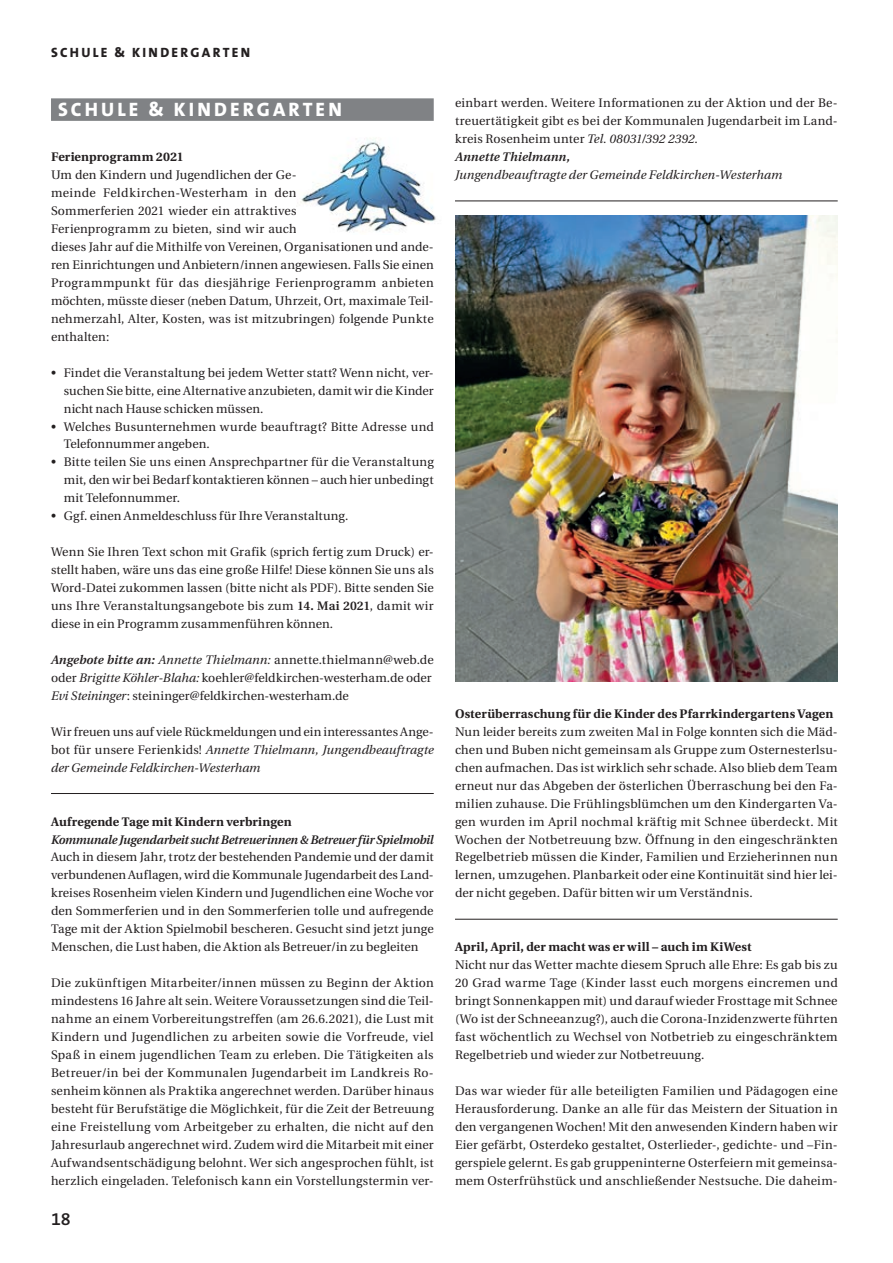
<style>
.page{position:relative;width:893px;height:1263px;background:#fff}
.page>*{position:absolute;margin:0;border:0;box-sizing:border-box;transform-origin:0 0}
.t1{font:800 19.5px "The Sans B W8";letter-spacing:.16em;color:#fff}
.t2{font:600 18px "The Sans B W6";color:#231f20}
.t3{font:800 13.5px "The Sans B W8";letter-spacing:.17em;color:#231f20}
.t4{font:12.3px/18px "Utopia";letter-spacing:.01em;color:#231f20;text-align:justify}
.t5{font:700 12.3px "Utopia";letter-spacing:.01em;color:#231f20}
.t6{font:italic 600 12.3px "Utopia";letter-spacing:-.015em;color:#231f20}
.t7{font:italic 12.3px "Utopia";letter-spacing:.01em;color:#231f20}
.s1{font-weight:600}
.s2{font-weight:600;font-style:italic}
.s3{font-style:italic}
</style>
<div class="page">
<div style="left:51px;top:98px;width:383px;height:23px;background:#808285"></div>
<hr style="left:51px;top:793px;width:383px;height:1px;background:#231f20">
<hr style="left:455px;top:201px;width:383px;height:1px;background:#231f20">
<hr style="left:455px;top:919px;width:383px;height:1px;background:#231f20">
<img style="left:300px;top:138px;width:136px;height:95px">
<img style="left:455px;top:215px;width:383px;height:467px">
<p class="t3" style="left:51px;top:44px;width:200px">SCHULE &amp; KINDERGARTEN</p>
<h1 class="t1" style="left:58px;top:97px;width:285px">SCHULE &amp; KINDERGARTEN</h1>
<p class="t5" style="left:51px;top:150px;width:134px">Ferienprogramm 2021</p>
<p class="t4" style="left:51px;top:166px;width:384px;text-align:left">Um den Kindern und Jugendlichen der Ge-<br>meinde Feldkirchen-Westerham in den<br>Sommerferien 2021 wieder ein attraktives<br>Ferienprogramm zu bieten, sind wir auch<br>dieses Jahr auf die Mithilfe von Vereinen, Organisationen und ande&shy;ren Einrichtungen und Anbietern/innen angewiesen. Falls Sie einen Programmpunkt für das diesjährige Ferienprogramm anbieten möchten, müsste dieser (neben Datum, Uhrzeit, Ort, maximale Teil&shy;nehmerzahl, Alter, Kosten, was ist mitzubringen) folgende Punkte enthalten:</p>
<p class="t4" style="left:64px;top:364px;width:371px;text-indent:-13px">• Findet die Veranstaltung bei jedem Wetter statt? Wenn nicht, ver&shy;suchen Sie bitte, eine Alternative anzubieten, damit wir die Kinder nicht nach Hause schicken müssen.</p>
<p class="t4" style="left:64px;top:418px;width:371px;text-indent:-13px">• Welches Busunternehmen wurde beauftragt? Bitte Adresse und<br>Telefonnummer angeben.</p>
<p class="t4" style="left:64px;top:453px;width:371px;text-indent:-13px">• Bitte teilen Sie uns einen Ansprechpartner für die Veranstaltung mit, den wir bei Bedarf kontaktieren können – auch hier unbedingt mit Telefonnummer.</p>
<p class="t4" style="left:51px;top:507px;width:299px">• Ggf. einen Anmeldeschluss für Ihre Veranstaltung.</p>
<p class="t4" style="left:51px;top:543px;width:384px">Wenn Sie Ihren Text schon mit Grafik (sprich fertig zum Druck) er&shy;stellt haben, wäre uns das eine große Hilfe! Diese können Sie uns als Word-Datei zukommen lassen (bitte nicht als PDF). Bitte senden Sie uns Ihre Veranstaltungsangebote bis zum <span class="s1">14. Mai 2021</span>, damit wir diese in ein Programm zusammenführen können.</p>
<p class="t4" style="left:51px;top:651px;width:384px;text-align:left"><span class="s2">Angebote bitte an:</span> <span class="s3">Annette Thielmann:</span> annette.thielmann@web.de oder <span class="s3">Brigitte Köhler-Blaha:</span> koehler@feldkirchen-westerham.de oder<br><span class="s3">Evi Steininger</span>: steininger@feldkirchen-westerham.de</p>
<p class="t4" style="left:51px;top:723px;width:384px">Wir freuen uns auf viele Rückmeldungen und ein interessantes Ange&shy;bot für unsere Ferienkids! <span class="s3">Annette Thielmann, Jungendbeauftragte der Gemeinde Feldkirchen-Westerham</span></p>
<p class="t5" style="left:51px;top:814px;width:242px">Aufregende Tage mit Kindern verbringen</p>
<p class="t6" style="left:51px;top:832px;width:384px">Kommunale Jugendarbeit sucht Betreuerinnen &amp; Betreuer für Spielmobil</p>
<p class="t4" style="left:51px;top:848px;width:384px">Auch in diesem Jahr, trotz der bestehenden Pandemie und der damit verbundenen Auflagen, wird die Kommunale Jugendarbeit des Land&shy;kreises Rosenheim vielen Kindern und Jugendlichen eine Woche vor den Sommerferien und in den Sommerferien tolle und aufregende Tage mit der Aktion Spielmobil bescheren. Gesucht sind jetzt junge Menschen, die Lust haben, die Aktion als Betreuer/in zu begleiten</p>
<p class="t4" style="left:51px;top:974px;width:384px">Die zukünftigen Mitarbeiter/innen müssen zu Beginn der Aktion mindestens 16 Jahre alt sein. Weitere Voraussetzungen sind die Teil&shy;nahme an einem Vorbereitungstreffen (am 26.6.2021), die Lust mit Kindern und Jugendlichen zu arbeiten sowie die Vorfreude, viel Spaß in einem jugendlichen Team zu erleben. Die Tätigkeiten als Betreuer/in bei der Kommunalen Jugendarbeit im Landkreis Ro&shy;senheim können als Praktika angerechnet werden. Darüber hinaus besteht für Berufstätige die Möglichkeit, für die Zeit der Betreuung eine Freistellung vom Arbeitgeber zu erhalten, die nicht auf den Jahresurlaub angerechnet wird. Zudem wird die Mitarbeit mit einer Aufwandsentschädigung belohnt. Wer sich angesprochen fühlt, ist herzlich eingeladen. Telefonisch kann ein Vorstellungstermin ver-</p>
<h2 class="t2" style="left:51px;top:1207px;width:21px">18</h2>
<p class="t4" style="left:455px;top:94px;width:384px;text-align:left">einbart werden. Weitere Informationen zu der Aktion und der Be&shy;treuertätigkeit gibt es bei der Kommunalen Jugendarbeit im Land&shy;kreis Rosenheim unter <span class="s3">Tel. 08031/392 2392.<br></span><span class="s2">Annette Thielmann,</span></p>
<p class="t7" style="left:455px;top:168px;width:329px">Jungendbeauftragte der Gemeinde Feldkirchen-Westerham</p>
<p class="t5" style="left:455px;top:706px;width:380px">Osterüberraschung für die Kinder des Pfarrkindergartens Vagen</p>
<p class="t4" style="left:455px;top:723px;width:384px">Nun leider bereits zum zweiten Mal in Folge konnten sich die Mäd&shy;chen und Buben nicht gemeinsam als Gruppe zum Osternesterlsu&shy;chen aufmachen. Das ist wirklich sehr schade. Also blieb dem Team erneut nur das Abgeben der österlichen Überraschung bei den Fa&shy;milien zuhause. Die Frühlingsblümchen um den Kindergarten Va&shy;gen wurden im April nochmal kräftig mit Schnee überdeckt. Mit Wochen der Notbetreuung bzw. Öffnung in den eingeschränkten Regelbetrieb müssen die Kinder, Familien und Erzieherinnen nun lernen, umzugehen. Planbarkeit oder eine Kontinuität sind hier lei&shy;der nicht gegeben. Dafür bitten wir um Verständnis.</p>
<p class="t5" style="left:455px;top:940px;width:298px">April, April, der macht was er will – auch im KiWest</p>
<p class="t4" style="left:455px;top:956px;width:384px">Nicht nur das Wetter machte diesem Spruch alle Ehre: Es gab bis zu 20 Grad warme Tage (Kinder lasst euch morgens eincremen und bringt Sonnenkappen mit) und darauf wieder Frosttage mit Schnee (Wo ist der Schneeanzug?), auch die Corona-Inzidenzwerte führten fast wöchentlich zu Wechsel von Notbetrieb zu eingeschränktem Regelbetrieb und wieder zur Notbetreuung.</p>
<p class="t4" style="left:455px;top:1082px;width:384px">Das war wieder für alle beteiligten Familien und Pädagogen eine Herausforderung. Danke an alle für das Meistern der Situation in den vergangenen Wochen! Mit den anwesenden Kindern haben wir Eier gefärbt, Osterdeko gestaltet, Osterlieder-, gedichte- und –Fin&shy;gerspiele gelernt. Es gab gruppeninterne Osterfeiern mit gemeinsa&shy;mem Osterfrühstück und anschließender Nestsuche. Die daheim-</p>
</div>
